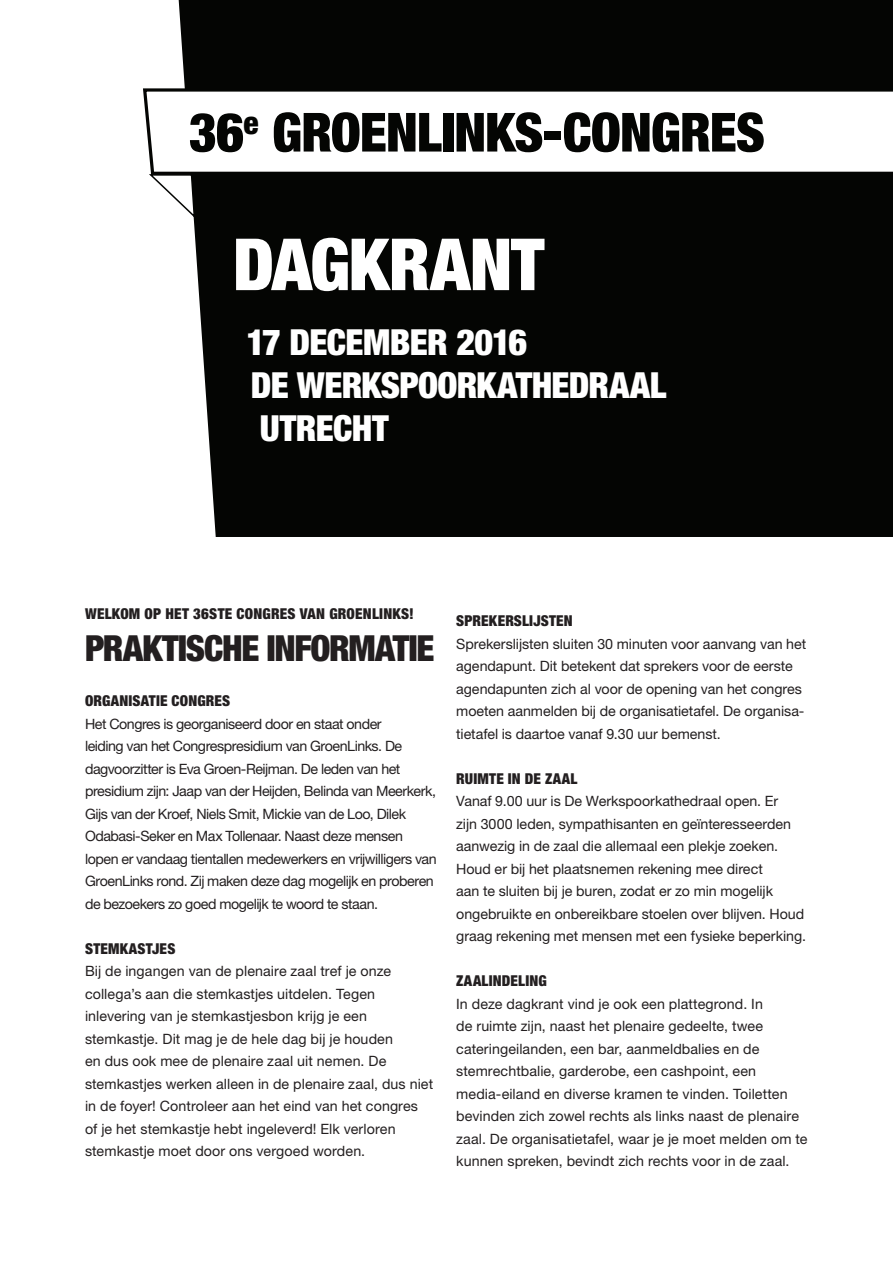
<style>
.page{position:relative;width:893px;height:1263px;background:#fff}
.page>*{position:absolute;margin:0;border:0;box-sizing:border-box;transform-origin:0 0}
.t1{font:900 condensed 72px "Helvetica Neue LT";letter-spacing:-.015em;color:#fff}
.t2{font:900 condensed 54px "Helvetica Neue LT";letter-spacing:-.015em;color:#040503}
.t3{font:900 condensed 36px/43.2px "Helvetica Neue LT";letter-spacing:-.02em;color:#fff}
.t4{font:900 condensed 36px "Helvetica Neue LT Std";letter-spacing:-.035em;color:#231f20}
.t5{font:900 condensed 15px "Helvetica Neue LT Std";letter-spacing:.015em;color:#231f20}
.t6{font:14.25px/22.5px "Helvetica Neue LT Std";color:#231f20}
.t7{font:14.25px/22.5px "Helvetica Neue LT Std";letter-spacing:-.035em;color:#231f20}
.t8{font:14.25px/22.5px "Helvetica Neue LT";letter-spacing:-.005em;color:#231f20}
</style>
<div class="page">
<div style="left:216px;top:0;width:677px;height:537px;background:#040503"></div>
<svg style="left:152px;top:0;width:64px;height:537px"></svg>
<svg style="left:143px;top:87px;width:750px;height:90px"></svg>
<h2 class="t2" style="left:189px;top:99px;width:577px">36<sup>e</sup> GROENLINKS-CONGRES</h2>
<h1 class="t1" style="left:233px;top:220px;width:313px">DAGKRANT</h1>
<h3 class="t3" style="left:246px;top:320px;width:422px">17 DECEMBER 2016<br>DE WERKSPOORKATHEDRAAL<br>UTRECHT</h3>
<p class="t5" style="left:85px;top:605px;width:330px">WELKOM OP HET 36STE CONGRES VAN GROENLINKS!</p>
<h3 class="t4" style="left:85px;top:626px;width:351px">PRAKTISCHE INFORMATIE</h3>
<p class="t5" style="left:85px;top:692px;width:147px">ORGANISATIE CONGRES</p>
<p class="t7" style="left:85px;top:712px;width:353px">Het Congres is georganiseerd door en staat onder<br>leiding van het Congrespresidium van GroenLinks. De dagvoorzitter is Eva Groen-Reijman. De leden van het presidium zijn: Jaap van der Heijden, Belinda van Meerkerk, Gijs van der Kroef, Niels Smit, Mickie van de Loo, Dilek Odabasi-Seker en Max Tollenaar. Naast deze mensen lopen er vandaag tientallen medewerkers en vrijwilligers van GroenLinks rond. Zij maken deze dag mogelijk en proberen de bezoekers zo goed mogelijk te woord te staan.</p>
<p class="t5" style="left:85px;top:939px;width:92px">STEMKASTJES</p>
<p class="t6" style="left:85px;top:960px;width:350px">Bij de ingangen van de plenaire zaal tref je onze collega’s aan die stemkastjes uitdelen. Tegen inlevering van je stemkastjesbon krijg je een stemkastje. Dit mag je de hele dag bij je houden<br>en dus ook mee de plenaire zaal uit nemen. De stemkastjes werken alleen in de plenaire zaal, dus niet in de foyer! Controleer aan het eind van het congres of je het stemkastje hebt ingeleverd! Elk verloren stemkastje moet door ons vergoed worden.</p>
<p class="t5" style="left:456px;top:611px;width:118px">SPREKERSLIJSTEN</p>
<p class="t8" style="left:456px;top:632px;width:351px">Sprekerslijsten sluiten 30 minuten voor aanvang van het agendapunt. Dit betekent dat sprekers voor de eerste agendapunten zich al voor de opening van het congres moeten aanmelden bij de organisatietafel. De organisa&shy;tietafel is daartoe vanaf 9.30 uur bemenst.</p>
<p class="t5" style="left:456px;top:769px;width:123px">RUIMTE IN DE ZAAL</p>
<p class="t6" style="left:456px;top:790px;width:351px">Vanaf 9.00 uur is De Werkspoorkathedraal open. Er<br>zijn 3000 leden, sympathisanten en geïnteresseerden aanwezig in de zaal die allemaal een plekje zoeken.<br>Houd er bij het plaatsnemen rekening mee direct<br>aan te sluiten bij je buren, zodat er zo min mogelijk ongebruikte en onbereikbare stoelen over blijven. Houd graag rekening met mensen met een fysieke beperking.</p>
<p class="t5" style="left:456px;top:971px;width:92px">ZAALINDELING</p>
<p class="t6" style="left:456px;top:992px;width:353px">In deze dagkrant vind je ook een plattegrond. In<br>de ruimte zijn, naast het plenaire gedeelte, twee cateringeilanden, een bar, aanmeldbalies en de stemrechtbalie, garderobe, een cashpoint, een media-eiland en diverse kramen te vinden. Toiletten bevinden zich zowel rechts als links naast de plenaire zaal. De organisatietafel, waar je je moet melden om te kunnen spreken, bevindt zich rechts voor in de zaal.</p>
</div>
